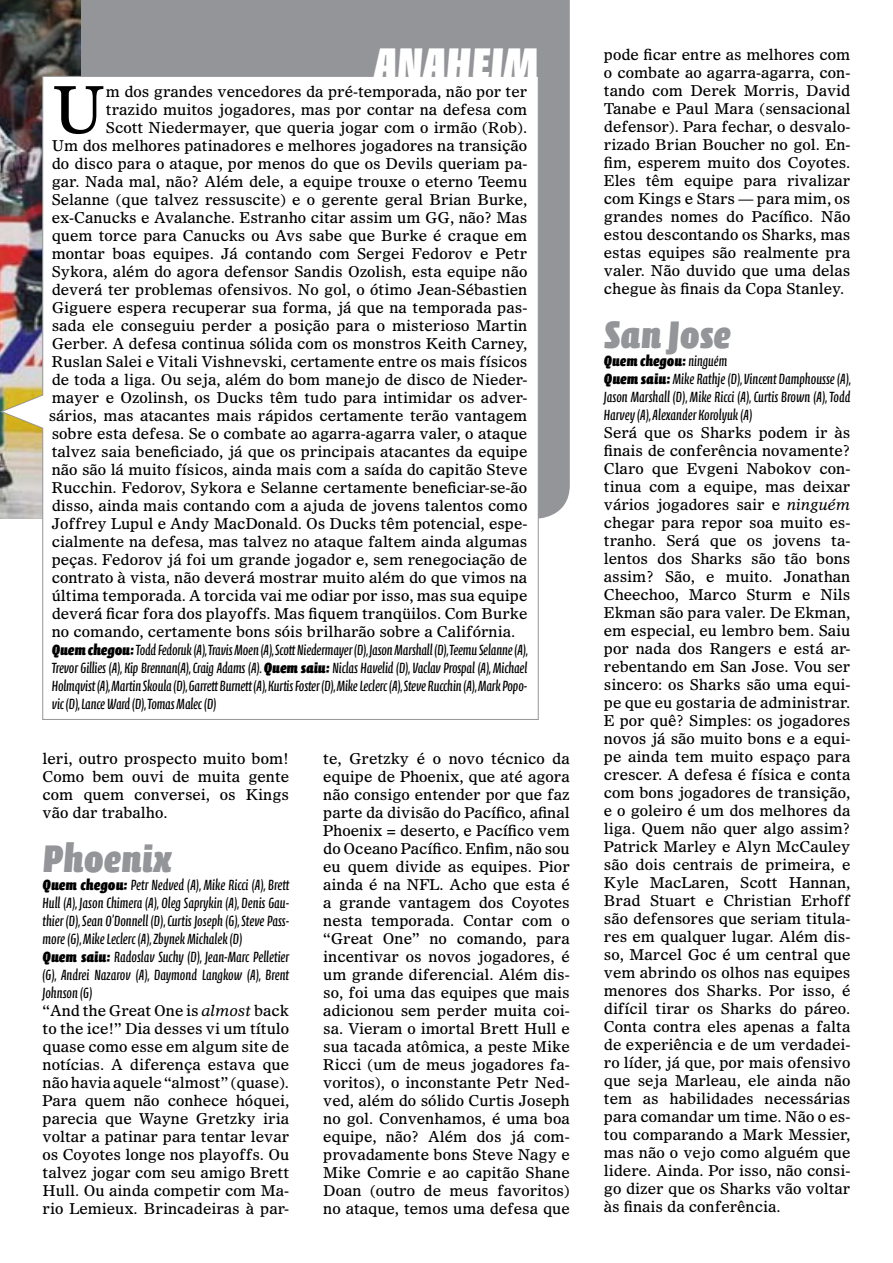
<style>
.page{position:relative;width:893px;height:1263px;background:#fff}
.page>*{position:absolute;margin:0;border:0;box-sizing:border-box;transform-origin:0 0}
.t1{font:64.8px "Olympian";color:#000}
.t2{font:900 45px "Calcite Pro";color:#fff}
.t3{font:900 39px "Calcite Pro";color:#939598}
.t4{font:15px/18px "Olympian";color:#000;text-align:justify}
.t5{font:15px/18px "Calcite Pro";color:#000}
.s1{font-weight:900}
.s2{font-style:italic}
</style>
<div class="page">
<div style="left:81px;top:0;width:489px;height:519px;background:#939598"></div>
<img style="left:0;top:0;width:81px;height:76px">
<svg style="left:0;top:76px;width:539px;height:644px"></svg>
<h2 class="t2" style="left:374px;top:38px;width:166px">ANAHEIM</h2>
<h1 class="t1" style="left:52px;top:69px;width:56px">U</h1>
<p class="t4" style="left:106px;top:82px;width:423px">m dos grandes vencedores da pré-temporada, não por ter</p>
<p class="t4" style="left:106px;top:100px;width:423px">trazido muitos jogadores, mas por contar na defesa com</p>
<p class="t4" style="left:106px;top:118px;width:423px">Scott Niedermayer, que queria jogar com o irmão (Rob).</p>
<p class="t4" style="left:52px;top:136px;width:477px">Um dos melhores patinadores e melhores jogadores na transição</p>
<p class="t4" style="left:52px;top:154px;width:477px">do disco para o ataque, por menos do que os Devils queriam pa-</p>
<p class="t4" style="left:52px;top:172px;width:477px">gar. Nada mal, não? Além dele, a equipe trouxe o eterno Teemu</p>
<p class="t4" style="left:52px;top:190px;width:477px">Selanne (que talvez ressuscite) e o gerente geral Brian Burke,</p>
<p class="t4" style="left:52px;top:208px;width:477px">ex-Canucks e Avalanche. Estranho citar assim um GG, não? Mas</p>
<p class="t4" style="left:52px;top:226px;width:477px">quem torce para Canucks ou Avs sabe que Burke é craque em</p>
<p class="t4" style="left:52px;top:244px;width:477px">montar boas equipes. Já contando com Sergei Fedorov e Petr</p>
<p class="t4" style="left:52px;top:262px;width:477px">Sykora, além do agora defensor Sandis Ozolish, esta equipe não</p>
<p class="t4" style="left:52px;top:280px;width:477px">deverá ter problemas ofensivos. No gol, o ótimo Jean-Sébastien</p>
<p class="t4" style="left:52px;top:298px;width:477px">Giguere espera recuperar sua forma, já que na temporada pas-</p>
<p class="t4" style="left:52px;top:316px;width:477px">sada ele conseguiu perder a posição para o misterioso Martin</p>
<p class="t4" style="left:52px;top:334px;width:477px">Gerber. A defesa continua sólida com os monstros Keith Carney,</p>
<p class="t4" style="left:52px;top:352px;width:477px">Ruslan Salei e Vitali Vishnevski, certamente entre os mais físicos</p>
<p class="t4" style="left:52px;top:370px;width:477px">de toda a liga. Ou seja, além do bom manejo de disco de Nieder-</p>
<p class="t4" style="left:52px;top:388px;width:477px">mayer e Ozolinsh, os Ducks têm tudo para intimidar os adver-</p>
<p class="t4" style="left:49px;top:406px;width:480px">sários, mas atacantes mais rápidos certamente terão vantagem</p>
<p class="t4" style="left:52px;top:424px;width:477px">sobre esta defesa. Se o combate ao agarra-agarra valer, o ataque</p>
<p class="t4" style="left:52px;top:442px;width:477px">talvez saia beneficiado, já que os principais atacantes da equipe</p>
<p class="t4" style="left:52px;top:460px;width:477px">não são lá muito físicos, ainda mais com a saída do capitão Steve</p>
<p class="t4" style="left:52px;top:478px;width:477px">Rucchin. Fedorov, Sykora e Selanne certamente beneficiar-se-ão</p>
<p class="t4" style="left:52px;top:496px;width:477px">disso, ainda mais contando com a ajuda de jovens talentos como</p>
<p class="t4" style="left:52px;top:514px;width:477px">Joffrey Lupul e Andy MacDonald. Os Ducks têm potencial, espe-</p>
<p class="t4" style="left:52px;top:532px;width:477px">cialmente na defesa, mas talvez no ataque faltem ainda algumas</p>
<p class="t4" style="left:52px;top:550px;width:477px">peças. Fedorov já foi um grande jogador e, sem renegociação de</p>
<p class="t4" style="left:52px;top:568px;width:477px">contrato à vista, não deverá mostrar muito além do que vimos na</p>
<p class="t4" style="left:52px;top:586px;width:477px">última temporada. A torcida vai me odiar por isso, mas sua equipe</p>
<p class="t4" style="left:52px;top:604px;width:477px">deverá ficar fora dos playoffs. Mas fiquem tranqüilos. Com Burke</p>
<p class="t4" style="left:52px;top:622px;width:465px">no comando, certamente bons sóis brilharão sobre a Califórnia.</p>
<p class="t5" style="left:52px;top:641px;width:478px;text-align:justify"><span class="s1">Quem chegou:</span> Todd Fedoruk (A),Travis Moen (A),Scott Niedermayer (D),Jason Marshall (D),Teemu Selanne (A), Trevor Gillies (A), Kip Brennan(A), Craig Adams (A). <span class="s1">Quem saiu:</span> Niclas Havelid (D), Vaclav Prospal (A), Michael Holmqvist (A),Martin Skoula (D),Garrett Burnett (A),Kurtis Foster (D),Mike Leclerc (A),Steve Rucchin (A),Mark Popo&shy;vic (D),Lance Ward (D),Tomas Malec (D)</p>
<p class="t4" style="left:43px;top:750px;width:248px">leri, outro prospecto muito bom!<br>Como bem ouvi de muita gente com quem conversei, os Kings vão dar trabalho.</p>
<h3 class="t3" style="left:43px;top:836px;width:131px">Phoenix</h3>
<p class="t5" style="left:43px;top:876px;width:248px"><span class="s1">Quem chegou:</span> Petr Nedved (A), Mike Ricci (A), Brett Hull (A), Jason Chimera (A), Oleg Saprykin (A), Denis Gau&shy;thier (D), Sean O’Donnell (D), Curtis Joseph (G), Steve Pass&shy;more (G), Mike Leclerc (A), Zbynek Michalek (D)<br><span class="s1">Quem saiu:</span> Radoslav Suchy (D), Jean-Marc Pelletier (G), Andrei Nazarov (A), Daymond Langkow (A), Brent Johnson (G)</p>
<p class="t4" style="left:43px;top:1002px;width:248px">“And the Great One is <span class="s2">almost</span> back to the ice!” Dia desses vi um título quase como esse em algum site de notícias. A diferença estava que não havia aquele “almost” (quase).<br>Para quem não conhece hóquei, parecia que Wayne Gretzky iria voltar a patinar para tentar levar os Coyotes longe nos playoffs. Ou talvez jogar com seu amigo Brett Hull. Ou ainda competir com Ma&shy;rio Lemieux. Brincadeiras à par-</p>
<p class="t4" style="left:323px;top:750px;width:248px">te, Gretzky é o novo técnico da equipe de Phoenix, que até agora não consigo entender por que faz parte da divisão do Pacífico, afinal Phoenix = deserto, e Pacífico vem do Oceano Pacífico. Enfim, não sou eu quem divide as equipes. Pior ainda é na NFL. Acho que esta é a grande vantagem dos Coyotes nesta temporada. Contar com o “Great One” no comando, para incentivar os novos jogadores, é um grande diferencial. Além dis&shy;so, foi uma das equipes que mais adicionou sem perder muita coi&shy;sa. Vieram o imortal Brett Hull e sua tacada atômica, a peste Mike Ricci (um de meus jogadores fa&shy;voritos), o inconstante Petr Ned&shy;ved, além do sólido Curtis Joseph no gol. Convenhamos, é uma boa equipe, não? Além dos já com&shy;provadamente bons Steve Nagy e Mike Comrie e ao capitão Shane Doan (outro de meus favoritos) no ataque, temos uma defesa que</p>
<p class="t4" style="left:604px;top:46px;width:248px">pode ficar entre as melhores com o combate ao agarra-agarra, con&shy;tando com Derek Morris, David Tanabe e Paul Mara (sensacional defensor). Para fechar, o desvalo&shy;rizado Brian Boucher no gol. En&shy;fim, esperem muito dos Coyotes.<br>Eles têm equipe para rivalizar com Kings e Stars — para mim, os grandes nomes do Pacífico. Não estou descontando os Sharks, mas estas equipes são realmente pra valer. Não duvido que uma delas chegue às finais da Copa Stanley.</p>
<h3 class="t3" style="left:604px;top:312px;width:128px">San Jose</h3>
<p class="t5" style="left:604px;top:352px;width:249px"><span class="s1">Quem chegou:</span> ninguém<br><span class="s1">Quem saiu:</span> Mike Rathje (D), Vincent Damphousse (A), Jason Marshall (D), Mike Ricci (A), Curtis Brown (A), Todd Harvey (A), Alexander Korolyuk (A)</p>
<p class="t4" style="left:604px;top:424px;width:248px">Será que os Sharks podem ir às finais de conferência novamente?<br>Claro que Evgeni Nabokov con&shy;tinua com a equipe, mas deixar vários jogadores sair e <span class="s2">ninguém </span>chegar para repor soa muito es&shy;tranho. Será que os jovens ta&shy;lentos dos Sharks são tão bons assim? São, e muito. Jonathan Cheechoo, Marco Sturm e Nils Ekman são para valer. De Ekman, em especial, eu lembro bem. Saiu por nada dos Rangers e está ar&shy;rebentando em San Jose. Vou ser sincero: os Sharks são uma equi&shy;pe que eu gostaria de administrar.<br>E por quê? Simples: os jogadores novos já são muito bons e a equi&shy;pe ainda tem muito espaço para crescer. A defesa é física e conta com bons jogadores de transição, e o goleiro é um dos melhores da liga. Quem não quer algo assim?<br>Patrick Marley e Alyn McCauley são dois centrais de primeira, e Kyle MacLaren, Scott Hannan, Brad Stuart e Christian Erhoff são defensores que seriam titula&shy;res em qualquer lugar. Além dis&shy;so, Marcel Goc é um central que vem abrindo os olhos nas equipes menores dos Sharks. Por isso, é difícil tirar os Sharks do páreo.<br>Conta contra eles apenas a falta de experiência e de um verdadei&shy;ro líder, já que, por mais ofensivo que seja Marleau, ele ainda não tem as habilidades necessárias para comandar um time. Não o es&shy;tou comparando a Mark Messier, mas não o vejo como alguém que lidere. Ainda. Por isso, não consi&shy;go dizer que os Sharks vão voltar às finais da conferência.</p>
</div>
